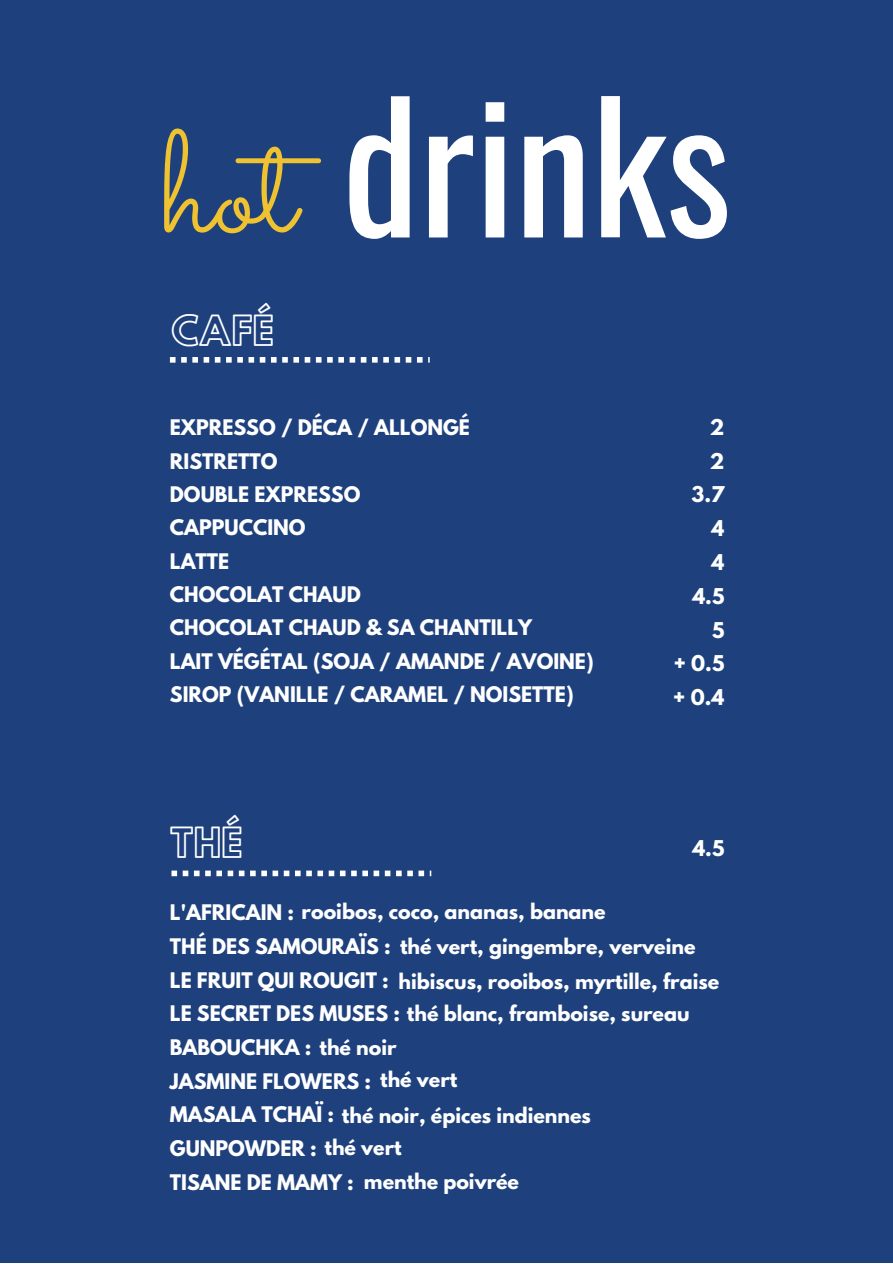
<style>
.page{position:relative;width:893px;height:1264px;background:#fff}
.page>*{position:absolute;margin:0;border:0;box-sizing:border-box;transform-origin:0 0}
.t1{font:174.3px "Oswald";color:#fff}
.t2{font:35.85px "Hussar Ekologiczne 1";color:#fff}
.t3{font:700 19.35px/33.8px "League Spartan";color:#fff;text-align:right}
.t4{font:700 19.05px/33.3px "League Spartan";color:#fff}
.s1{font-family:"Sacramento";font-size:144.45px;color:#eec230}
</style>
<div class="page">
<div style="left:0;top:0;width:892px;height:1262px;background:#1e417d"></div>
<svg style="left:171px;top:870px;width:260px;height:6px"></svg>
<svg style="left:170px;top:357px;width:259px;height:5px"></svg>
<h1 class="t1" style="left:161px;top:29px;width:571px"><span class="s1">hot</span> drinks</h1>
<h2 class="t2" style="left:171px;top:316px;width:104px">CAFÉ</h2>
<p class="t4" style="left:170px;top:413px;width:425px">EXPRESSO / DÉCA / ALLONGÉ<br>RISTRETTO<br>DOUBLE EXPRESSO<br>CAPPUCCINO<br>LATTE<br>CHOCOLAT CHAUD<br>CHOCOLAT CHAUD &amp; SA CHANTILLY<br>LAIT VÉGÉTAL (SOJA / AMANDE / AVOINE)<br>SIROP (VANILLE / CARAMEL / NOISETTE)</p>
<h2 class="t2" style="left:170px;top:828px;width:74px">THÉ</h2>
<p class="t3" style="left:673px;top:413px;width:53px">2<br>2<br>3.7<br>4<br>4<br>4.5<br>5<br>+ 0.5 + 0.4</p>
<p class="t3" style="left:692px;top:834px;width:33px">4.5</p>
<p class="t4" style="left:170px;top:897px;width:521px;line-height:33.8px">L'AFRICAIN : rooibos, coco, ananas, banane<br>THÉ DES SAMOURAÏS :<br>LE FRUIT QUI ROUGIT :<br>LE SECRET DES MUSES : thé blanc, framboise, sureau<br>BABOUCHKA : thé noir<br>JASMINE FLOWERS :<br>MASALA TCHAÏ : thé noir, épices indiennes<br>GUNPOWDER : thé vert<br>TISANE DE MAMY :</p>
<p class="t4" style="left:400px;top:931px;width:297px">thé vert, gingembre, verveine</p>
<p class="t4" style="left:398px;top:966px;width:322px">hibiscus, rooibos, myrtille, fraise</p>
<p class="t4" style="left:380px;top:1065px;width:79px">thé vert</p>
<p class="t4" style="left:364px;top:1167px;width:157px">menthe poivrée</p>
</div>
